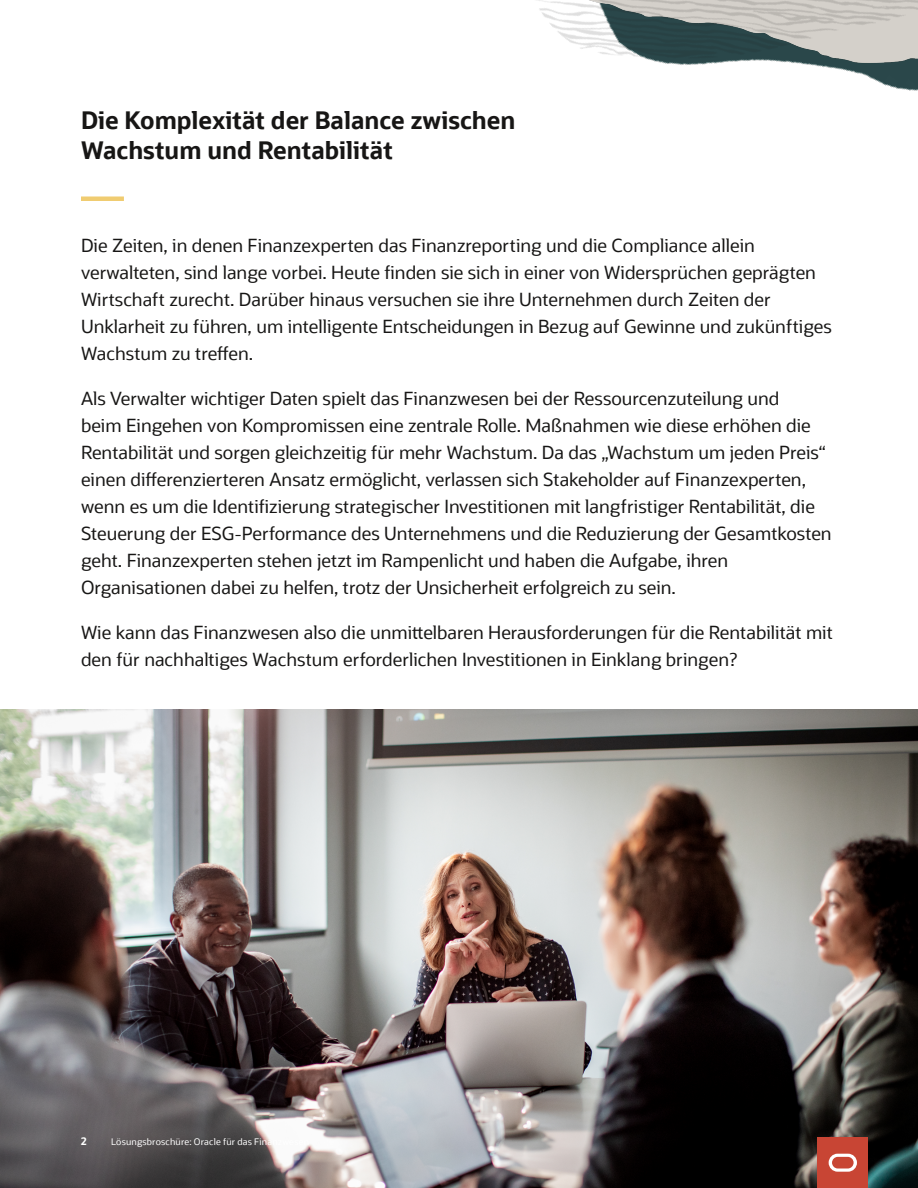
<style>
.page{position:relative;width:918px;height:1188px;background:#fff}
.page>*{position:absolute;margin:0;border:0;box-sizing:border-box;transform-origin:0 0}
.A__Subhead_chapters{font:700 24px/30px "Oracle Sans";color:#171615}
.A__Body_Text{font:18px/27px "Oracle Sans";color:#171615}
.t1{font:700 10.5px "Oracle Sans";color:#fff}
.t2{font:9px "Oracle Sans";letter-spacing:.02em;color:#fff}
</style>
<div class="page">
<img style="left:538px;top:0;width:380px;height:91px">
<div style="left:81px;top:196px;width:43px;height:5px;background:#f0cc71"></div>
<img style="left:0;top:710px;width:918px;height:478px">
<div style="left:818px;top:1137px;width:50px;height:51px;background:#c84534"></div>
<svg style="left:829px;top:1154px;width:28px;height:18px"></svg>
<p class="A__Subhead_chapters" style="left:81px;top:106px;width:436px">Die Komplexität der Balance zwischen<br>Wachstum und Rentabilität</p>
<p class="A__Body_Text" style="left:81px;top:232px;width:753px">Die Zeiten, in denen Finanzexperten das Finanzreporting und die Compliance allein verwalteten, sind lange vorbei. Heute finden sie sich in einer von Widersprüchen geprägten Wirtschaft zurecht. Darüber hinaus versuchen sie ihre Unternehmen durch Zeiten der Unklarheit zu führen, um intelligente Entscheidungen in Bezug auf Gewinne und zukünftiges Wachstum zu treffen.</p>
<p class="A__Body_Text" style="left:81px;top:385px;width:752px">Als Verwalter wichtiger Daten spielt das Finanzwesen bei der Ressourcenzuteilung und<br>beim Eingehen von Kompromissen eine zentrale Rolle. Maßnahmen wie diese erhöhen die Rentabilität und sorgen gleichzeitig für mehr Wachstum. Da das „Wachstum um jeden Preis“ einen differenzierteren Ansatz ermöglicht, verlassen sich Stakeholder auf Finanzexperten, wenn es um die Identifizierung strategischer Investitionen mit langfristiger Rentabilität, die Steuerung der ESG-Performance des Unternehmens und die Reduzierung der Gesamtkosten geht. Finanzexperten stehen jetzt im Rampenlicht und haben die Aufgabe, ihren Organisationen dabei zu helfen, trotz der Unsicherheit erfolgreich zu sein.</p>
<p class="A__Body_Text" style="left:81px;top:619px;width:753px">Wie kann das Finanzwesen also die unmittelbaren Herausforderungen für die Rentabilität mit den für nachhaltiges Wachstum erforderlichen Investitionen in Einklang bringen?</p>
<p class="t1" style="left:81px;top:1135px;width:7px">2</p>
<p class="t2" style="left:111px;top:1137px;width:200px">Lösungsbroschüre: Oracle für das Finanzwesen</p>
</div>
